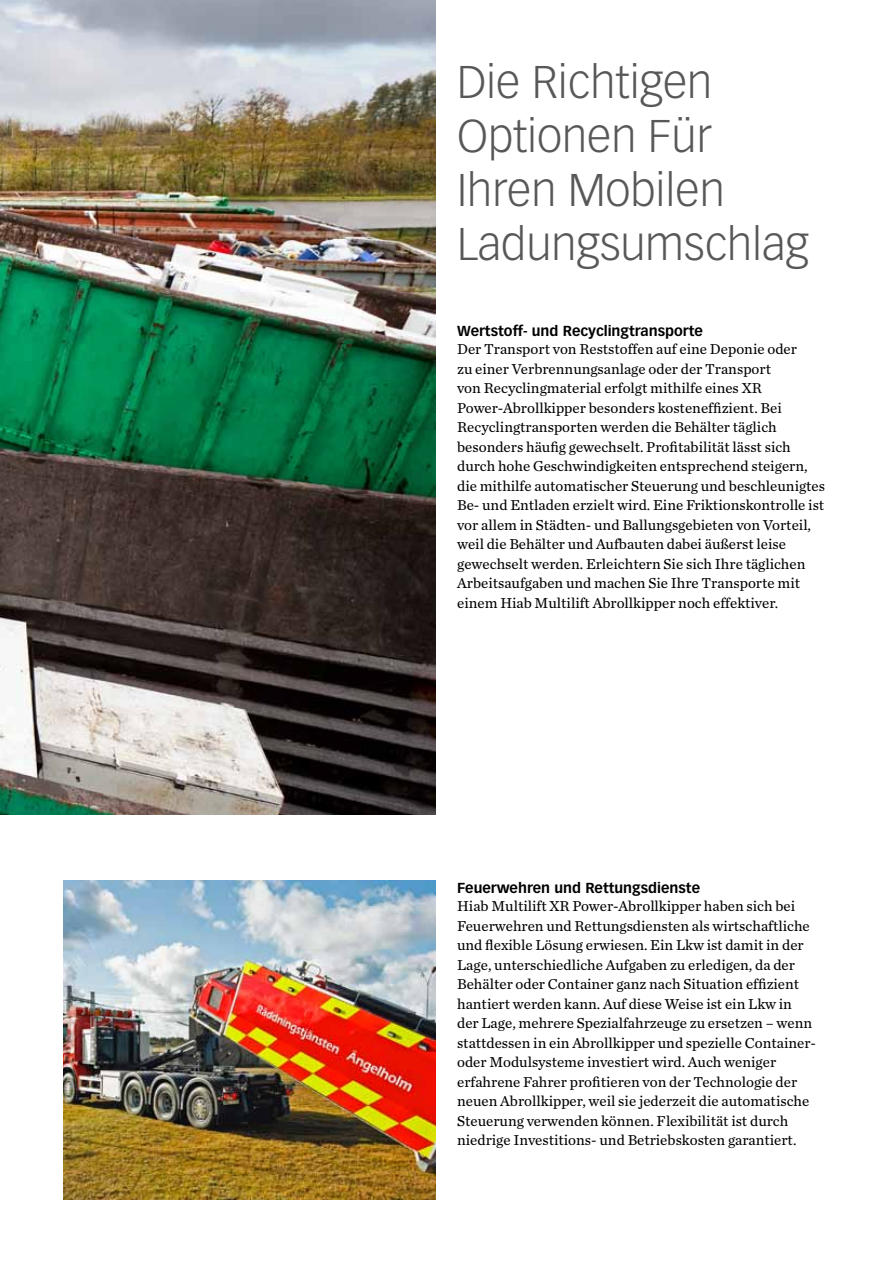
<style>
.page{position:relative;width:893px;height:1263px;background:#fff}
.page>*{position:absolute;margin:0;border:0;box-sizing:border-box;transform-origin:0 0}
.t1{font:300 45px/54px "Vectora LH";color:#58585a}
.t2{font:15px/19.5px "Chronicle Text G2";color:#000}
.t3{font:700 14.25px "Vectora LH";color:#000}
</style>
<div class="page">
<img style="left:0;top:0;width:436px;height:814px">
<img style="left:64px;top:880px;width:372px;height:319px">
<h1 class="t1" style="left:457px;top:55px;width:353px">Die Richtigen<br>Optionen Für<br>Ihren Mobilen<br>Ladungsumschlag</h1>
<p class="t3" style="left:457px;top:322px;width:247px">Wertstoff- und Recyclingtransporte</p>
<p class="t2" style="left:457px;top:339px;width:370px">Der Transport von Reststoffen auf eine Deponie oder<br>zu einer Verbrennungsanlage oder der Transport<br>von Recyclingmaterial erfolgt mithilfe eines XR Power-Abrollkipper besonders kosteneffizient. Bei Recyclingtransporten werden die Behälter täglich besonders häufig gewechselt. Profitabilität lässt sich durch hohe Geschwindigkeiten entsprechend steigern, die mithilfe automatischer Steuerung und beschleunigtes Be- und Entladen erzielt wird. Eine Friktionskontrolle ist vor allem in Städten- und Ballungsgebieten von Vorteil, weil die Behälter und Aufbauten dabei äußerst leise gewechselt werden. Erleichtern Sie sich Ihre täglichen Arbeitsaufgaben und machen Sie Ihre Transporte mit einem Hiab Multilift Abrollkipper noch effektiver.</p>
<p class="t3" style="left:457px;top:879px;width:244px">Feuerwehren und Rettungsdienste</p>
<p class="t2" style="left:457px;top:896px;width:360px">Hiab Multilift XR Power-Abrollkipper haben sich bei Feuerwehren und Rettungsdiensten als wirtschaftliche und flexible Lösung erwiesen. Ein Lkw ist damit in der Lage, unterschiedliche Aufgaben zu erledigen, da der Behälter oder Container ganz nach Situation effizient hantiert werden kann. Auf diese Weise ist ein Lkw in der Lage, mehrere Spezialfahrzeuge zu ersetzen – wenn stattdessen in ein Abrollkipper und spezielle Container&shy;oder Modulsysteme investiert wird. Auch weniger erfahrene Fahrer profitieren von der Technologie der neuen Abrollkipper, weil sie jederzeit die automatische Steuerung verwenden können. Flexibilität ist durch niedrige Investitions- und Betriebskosten garantiert.</p>
</div>
